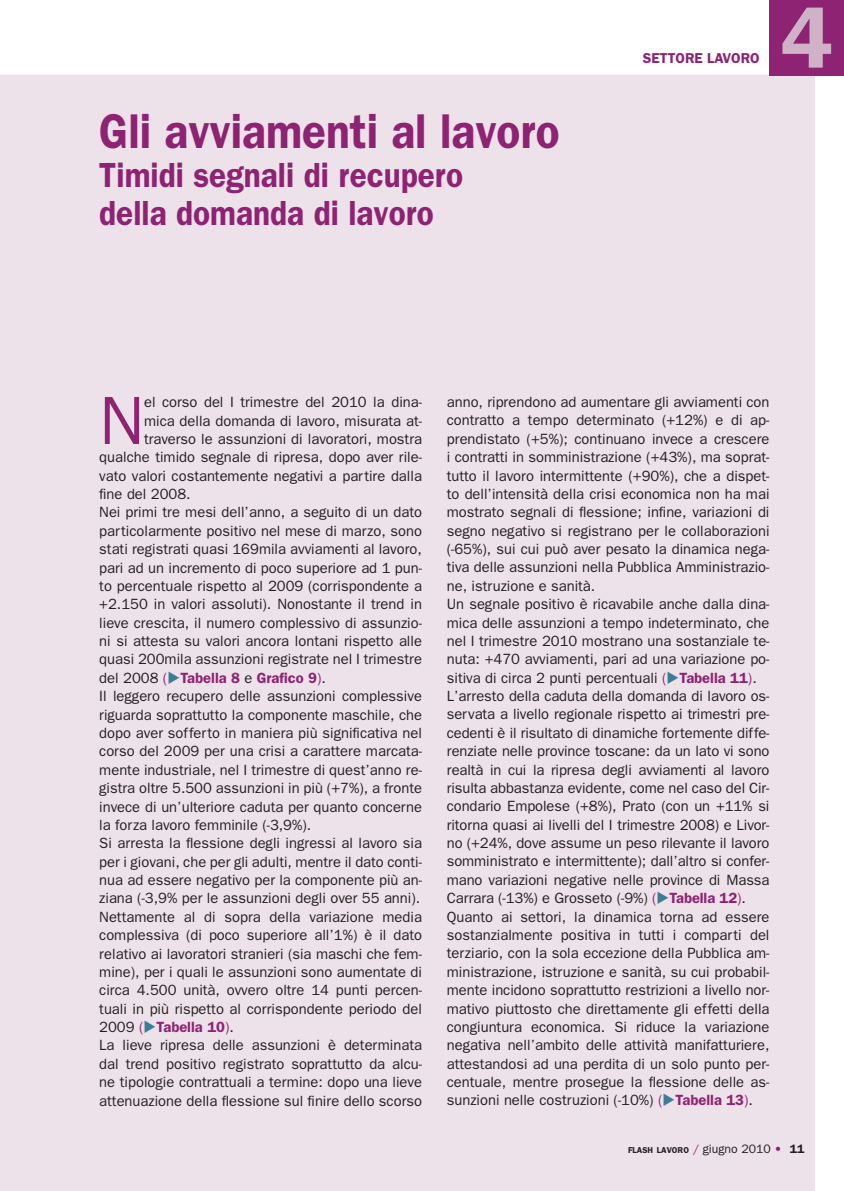
<style>
.page{position:relative;width:844px;height:1191px;background:#fff}
.page>*{position:absolute;margin:0;border:0;box-sizing:border-box;transform-origin:0 0}
.t1{font:600 87.5px "Franklin Gothic";color:#d0b2c8}
.t2{font:68.42px "Franklin Gothic";color:#8d2372}
.t3{font:600 49px "Franklin Gothic";color:#8d2372;scale:.9 1}
.t4{font:600 35px/38.5px "Franklin Gothic";color:#8d2372;scale:.9 1}
.t5{font:14.88px/18.4px "Franklin Gothic";color:#231f20}
.t6{font:600 14.88px "Franklin Gothic";color:#8d2372}
.t7{font:600 14.35px "Franklin Gothic";color:#8d2372}
.t8{font:600 8.58px "Franklin Gothic";color:#231f20}
.s1{font-weight:400;color:#231f20}
.s2{font-weight:400}
.s3{color:#3a7e95}
.s4{color:#8d2372}
.s5{font-weight:600;color:#8d2372}
.s6{font-weight:400;font-size:12.25px;color:#8d2372}
.s7{font-weight:400;font-size:12.25px}
.s8{font-size:12.25px;color:#8d2372}
.s9{font-size:12.25px}
</style>
<div class="page">
<hr style="left:0;top:75px;width:843px;height:1px;background:#bb88a9">
<div style="left:0;top:76px;width:814px;height:1115px;background:#eee2ea"></div>
<div style="left:769px;top:0;width:74px;height:75px;background:#8d2372"></div>
<h3 class="t3" style="left:99px;top:102px;width:513px">Gli avviamenti al lavoro</h3>
<h3 class="t4" style="left:99px;top:154px;width:405px">Timidi segnali di recupero della domanda di lavoro</h3>
<p class="t7" style="left:642px;top:49px;width:118px">SETTORE LAVORO</p>
<h1 class="t1" style="left:780px;top:-14px;width:54px">4</h1>
<h2 class="t2" style="left:99px;top:381px;width:36px">N</h2>
<p class="t5" style="left:144px;top:392px;width:279px">el corso del I trimestre del 2010 la dina-</p>
<p class="t5" style="left:144px;top:411px;width:279px">mica della domanda di lavoro, misurata at-</p>
<p class="t5" style="left:144px;top:429px;width:279px">traverso le assunzioni di lavoratori, mostra</p>
<p class="t5" style="left:99px;top:448px;width:324px">qualche timido segnale di ripresa, dopo aver rile-</p>
<p class="t5" style="left:99px;top:466px;width:324px">vato valori costantemente negativi a partire dalla</p>
<p class="t5" style="left:99px;top:484px;width:93px">fine del 2008.</p>
<p class="t5" style="left:99px;top:503px;width:324px">Nei primi tre mesi dell’anno, a seguito di un dato</p>
<p class="t5" style="left:99px;top:521px;width:324px">particolarmente positivo nel mese di marzo, sono</p>
<p class="t5" style="left:99px;top:539px;width:324px">stati registrati quasi 169mila avviamenti al lavoro,</p>
<p class="t5" style="left:99px;top:558px;width:324px">pari ad un incremento di poco superiore ad 1 pun-</p>
<p class="t5" style="left:99px;top:576px;width:324px">to percentuale rispetto al 2009 (corrispondente a</p>
<p class="t5" style="left:99px;top:595px;width:324px">+2.150 in valori assoluti). Nonostante il trend in</p>
<p class="t5" style="left:99px;top:613px;width:324px">lieve crescita, il numero complessivo di assunzio-</p>
<p class="t5" style="left:99px;top:631px;width:324px">ni si attesta su valori ancora lontani rispetto alle</p>
<p class="t5" style="left:99px;top:650px;width:324px">quasi 200mila assunzioni registrate nel I trimestre</p>
<p class="t6" style="left:99px;top:669px;width:228px"><span class="s1">del 2008</span> <span class="s2">(</span><span class="s3">◆</span>Tabella 8 <span class="s1">e</span> Grafico 9<span class="s2">)</span><span class="s1">.</span></p>
<p class="t5" style="left:99px;top:686px;width:324px">I l leggero recupero delle assunzioni complessive</p>
<p class="t5" style="left:99px;top:705px;width:324px">riguarda soprattutto la componente maschile, che</p>
<p class="t5" style="left:99px;top:723px;width:324px">dopo aver sofferto in maniera più significativa nel</p>
<p class="t5" style="left:99px;top:742px;width:324px">corso del 2009 per una crisi a carattere marcata-</p>
<p class="t5" style="left:99px;top:760px;width:324px">mente industriale, nel I trimestre di quest’anno re-</p>
<p class="t5" style="left:99px;top:778px;width:324px">gistra oltre 5.500 assunzioni in più (+7%), a fronte</p>
<p class="t5" style="left:99px;top:797px;width:324px">invece di un’ulteriore caduta per quanto concerne</p>
<p class="t5" style="left:99px;top:815px;width:213px">la forza lavoro femminile (-3,9%).</p>
<p class="t5" style="left:99px;top:833px;width:324px">Si arresta la flessione degli ingressi al lavoro sia</p>
<p class="t5" style="left:99px;top:852px;width:324px">per i giovani, che per gli adulti, mentre il dato conti-</p>
<p class="t5" style="left:99px;top:870px;width:324px">nua ad essere negativo per la componente più an-</p>
<p class="t5" style="left:99px;top:889px;width:322px">ziana (-3,9% per le assunzioni degli over 55 anni).</p>
<p class="t5" style="left:99px;top:907px;width:324px">Nettamente al di sopra della variazione media</p>
<p class="t5" style="left:99px;top:925px;width:324px">complessiva (di poco superiore all’1%) è il dato</p>
<p class="t5" style="left:99px;top:944px;width:324px">relativo ai lavoratori stranieri (sia maschi che fem-</p>
<p class="t5" style="left:99px;top:962px;width:324px">mine), per i quali le assunzioni sono aumentate di</p>
<p class="t5" style="left:99px;top:980px;width:324px">circa 4.500 unità, ovvero oltre 14 punti percen-</p>
<p class="t5" style="left:99px;top:999px;width:324px">tuali in più rispetto al corrispondente periodo del</p>
<p class="t6" style="left:99px;top:1018px;width:136px"><span class="s1">2009</span> <span class="s2">(</span><span class="s3">◆</span>Tabella 10<span class="s2">)</span><span class="s1">.</span></p>
<p class="t5" style="left:99px;top:1035px;width:324px">La lieve ripresa delle assunzioni è determinata</p>
<p class="t5" style="left:99px;top:1054px;width:324px">dal trend positivo registrato soprattutto da alcu-</p>
<p class="t5" style="left:99px;top:1072px;width:324px">ne tipologie contrattuali a termine: dopo una lieve</p>
<p class="t5" style="left:99px;top:1091px;width:324px">attenuazione della flessione sul finire dello scorso</p>
<p class="t5" style="left:446px;top:392px;width:324px">anno, riprendono ad aumentare gli avviamenti con contratto a tempo determinato (+12%) e di ap&shy;prendistato (+5%); continuano invece a crescere i contratti in somministrazione (+43%), ma soprat&shy;tutto il lavoro intermittente (+90%), che a dispet&shy;to dell’intensità della crisi economica non ha mai mostrato segnali di flessione; infine, variazioni di segno negativo si registrano per le collaborazioni (-65%), sui cui può aver pesato la dinamica nega&shy;tiva delle assunzioni nella Pubblica Amministrazio&shy;ne, istruzione e sanità.<br>Un segnale positivo è ricavabile anche dalla dina&shy;mica delle assunzioni a tempo indeterminato, che nel I trimestre 2010 mostrano una sostanziale te&shy;nuta: +470 avviamenti, pari ad una variazione po&shy;sitiva di circa 2 punti percentuali <span class="s4">(</span><span class="s3">◆</span><span class="s5">Tabella 11</span><span class="s4">)</span>.<br>L’arresto della caduta della domanda di lavoro os&shy;servata a livello regionale rispetto ai trimestri pre&shy;cedenti è il risultato di dinamiche fortemente diffe&shy;renziate nelle province toscane: da un lato vi sono realtà in cui la ripresa degli avviamenti al lavoro risulta abbastanza evidente, come nel caso del Cir&shy;condario Empolese (+8%), Prato (con un +11% si ritorna quasi ai livelli del I trimestre 2008) e Livor&shy;no (+24%, dove assume un peso rilevante il lavoro somministrato e intermittente); dall’altro si confer&shy;mano variazioni negative nelle province di M assa Carrara (-13%) e Grosseto (-9%) <span class="s4">(</span><span class="s3">◆</span><span class="s5">Tabella 12</span><span class="s4">)</span>.<br>Quanto ai settori, la dinamica torna ad essere sostanzialmente positiva in tutti i comparti del terziario, con la sola eccezione della Pubblica am&shy;ministrazione, istruzione e sanità, su cui probabil&shy;mente incidono soprattutto restrizioni a livello nor&shy;mativo piuttosto che direttamente gli effetti della congiuntura economica. Si riduce la variazione negativa nell’ambito delle attività manifatturiere, attestandosi ad una perdita di un solo punto per&shy;centuale, mentre prosegue la flessione delle as&shy;sunzioni nelle costruzioni (-10%) <span class="s4">(</span><span class="s3">◆</span><span class="s5">Tabella 13</span><span class="s4">)</span>.</p>
<p class="t8" style="left:627px;top:1145px;width:178px">FLASH LAVORO <span class="s6">/</span> <span class="s7">giugno 2010</span> <span class="s8">•</span> <span class="s9">11</span></p>
</div>
